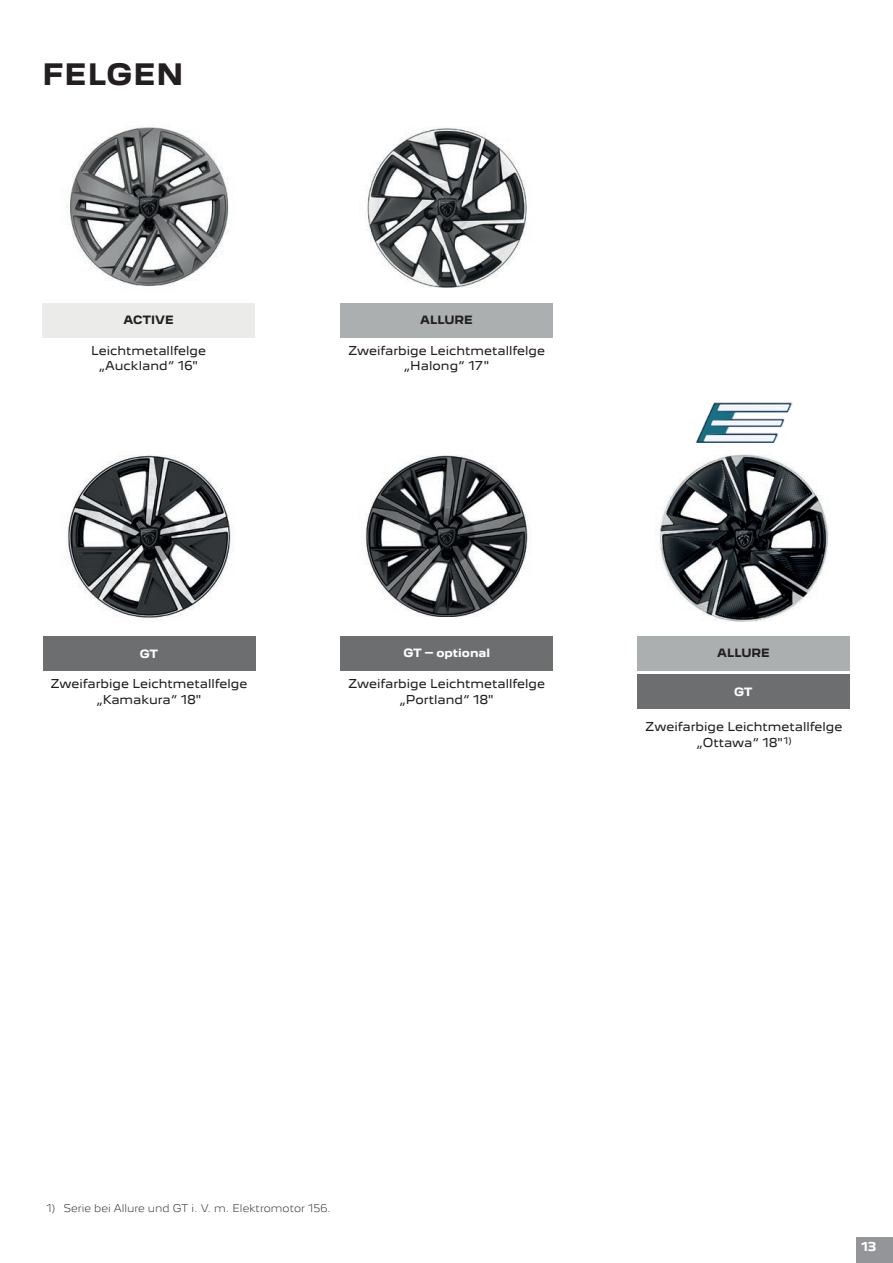
<style>
.page{position:relative;width:893px;height:1263px;background:#fff}
.page>*{position:absolute;margin:0;border:0;box-sizing:border-box;transform-origin:0 0}
.Seitenhead_linksbünd{font:700 27px "Peugeot New";letter-spacing:.04em;color:#231f20}
._15_Serienausstattun{font:11.25px/15.8px "Peugeot New";color:#231f20;text-align:center}
.t1{font:700 11.25px "Peugeot New";color:#fff}
._12_Pakete_Austattun{font:700 10.5px "Peugeot New";color:#231f20}
._12_Pakete_Austattun-2{font:700 10.5px "Peugeot New";color:#fff}
.Fußnote_7pt_Light_li{font:300 9.75px "Peugeot New";color:#231f20}
</style>
<div class="page">
<div style="left:857px;top:1237px;width:36px;height:26px;background:#939598"></div>
<div style="left:637px;top:636px;width:213px;height:34px;background:#acafaf"></div>
<div style="left:637px;top:674px;width:213px;height:34px;background:#6c6e6f"></div>
<div style="left:43px;top:637px;width:212px;height:34px;background:#6c6e6f"></div>
<div style="left:341px;top:636px;width:212px;height:34px;background:#6c6e6f"></div>
<div style="left:340px;top:303px;width:213px;height:34px;background:#acafaf"></div>
<img style="left:365px;top:455px;width:164px;height:162px">
<img style="left:656px;top:454px;width:173px;height:167px">
<img style="left:67px;top:455px;width:166px;height:163px">
<div style="left:42px;top:303px;width:213px;height:34px;background:#ebebea"></div>
<img style="left:66px;top:127px;width:163px;height:160px">
<img style="left:366px;top:128px;width:161px;height:159px">
<img style="left:696px;top:402px;width:97px;height:40px">
<p class="Seitenhead_linksbünd" style="left:43px;top:57px;width:142px">FELGEN</p>
<p class="_12_Pakete_Austattun" style="left:123px;top:313px;width:52px">ACTIVE</p>
<p class="_12_Pakete_Austattun" style="left:420px;top:313px;width:54px">ALLURE</p>
<p class="_15_Serienausstattun" style="left:91px;top:342px;width:116px">Leichtmetallfelge „Auckland“ 16"</p>
<p class="_15_Serienausstattun" style="left:348px;top:342px;width:198px">Zweifarbige Leichtmetallfelge „Halong“ 17"</p>
<p class="_12_Pakete_Austattun-2" style="left:140px;top:647px;width:20px">GT</p>
<p class="_12_Pakete_Austattun-2" style="left:403px;top:646px;width:88px">GT – optional</p>
<p class="_15_Serienausstattun" style="left:51px;top:676px;width:198px">Zweifarbige Leichtmetallfelge „Kamakura“ 18"</p>
<p class="_15_Serienausstattun" style="left:348px;top:676px;width:198px">Zweifarbige Leichtmetallfelge „Portland“ 18"</p>
<p class="_12_Pakete_Austattun" style="left:717px;top:646px;width:54px">ALLURE</p>
<p class="_12_Pakete_Austattun-2" style="left:734px;top:684px;width:20px">GT</p>
<p class="_15_Serienausstattun" style="left:646px;top:719px;width:198px">Zweifarbige Leichtmetallfelge „Ottawa“ 18"<sup>1)</sup></p>
<p class="Fußnote_7pt_Light_li" style="left:46px;top:1202px;width:286px">1) Serie bei Allure und GT i. V. m. Elektromotor 156.</p>
<p class="t1" style="left:861px;top:1239px;width:17px">13</p>
</div>
